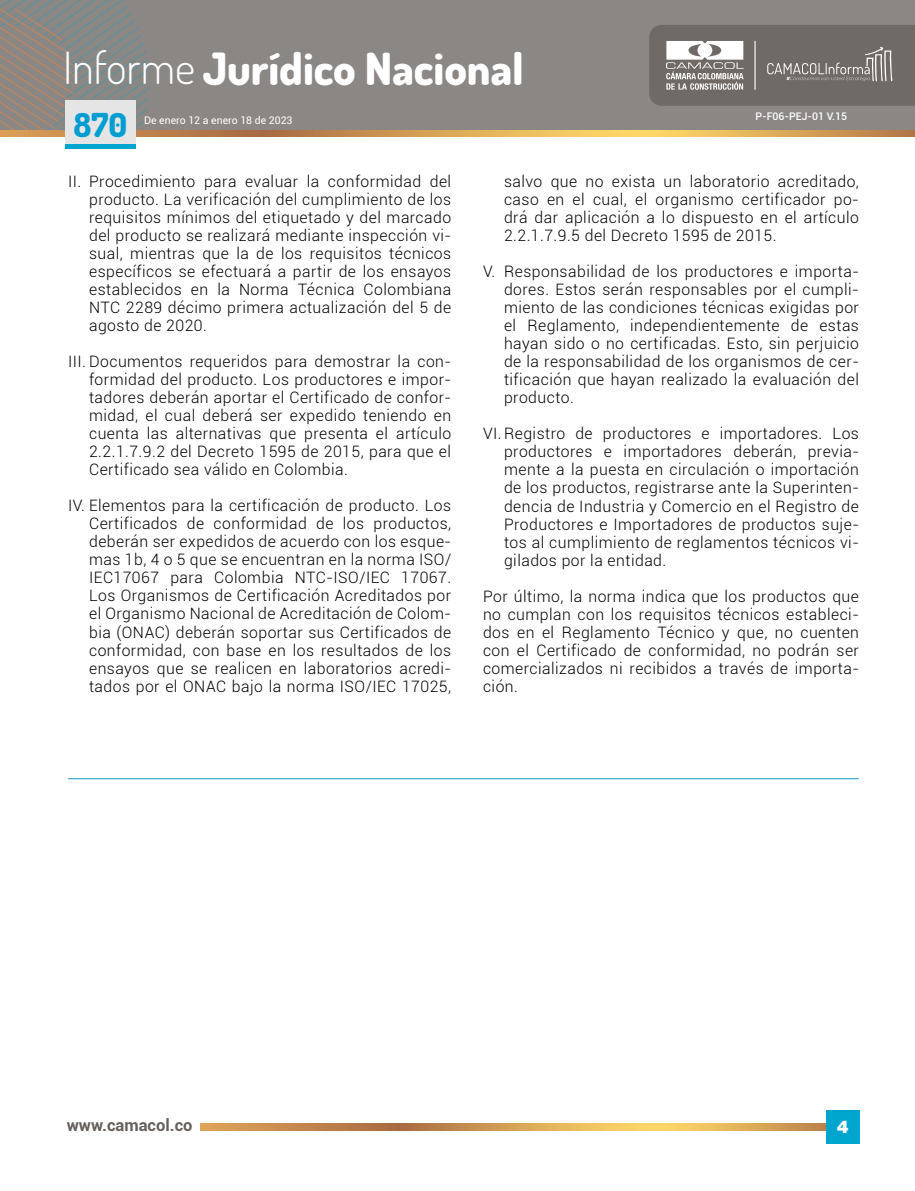
<style>
.page{position:relative;width:915px;height:1191px;background:#fff}
.page>*{position:absolute;margin:0;border:0;box-sizing:border-box;transform-origin:0 0}
.t1{font:800 44.4px "Dosis";color:#fff}
.t2{font:800 33px "Dosis";color:#009dd1}
.t3{font:900 19.5px "Helvetica";color:#fff}
.t4{font:700 16.5px "Roboto";color:#66605c}
.t5{font:300 15.75px/18px "Roboto";letter-spacing:.03em;color:#000;text-align:justify}
.t6{font:10.5px "Roboto";color:#fff}
.t7{font:500 10.5px "Roboto";color:#fff}
.s1{font-weight:300}
</style>
<div class="page">
<svg style="left:201px;top:1123px;width:624px;height:8px;background:#d39f55"></svg>
<div style="left:825px;top:1110px;width:34px;height:34px;background:#00a5ce"></div>
<div style="left:0;top:0;width:914px;height:130px;background:#8b8785"></div>
<svg style="left:0;top:130px;width:914px;height:6px;background:#d39f55"></svg>
<svg style="left:0;top:0;width:149px;height:130px"></svg>
<svg style="left:649px;top:25px;width:265px;height:81px;background:#7f7b77"></svg>
<hr style="left:754px;top:41px;width:1px;height:48px;background:#fff">
<div style="left:65px;top:144px;width:71px;height:5px;background:#00a5ce"></div>
<div style="left:65px;top:100px;width:71px;height:44px;background:#e6e5e5"></div>
<hr style="left:68px;top:778px;width:790px;height:1px;background:#009dd1">
<h1 class="t1" style="left:63px;top:40px;width:462px"><span class="s1">Informe</span> Jurídico Nacional</h1>
<h2 class="t2" style="left:74px;top:104px;width:55px">870</h2>
<p class="t6" style="left:144px;top:112px;width:150px">De enero 12 a enero 18 de 2023</p>
<p class="t7" style="left:755px;top:108px;width:93px">P-F06-PEJ-01 V.15</p>
<p class="t5" style="left:89px;top:172px;width:363px;text-indent:-21px">II. Procedimiento para evaluar la conformidad del producto. La verificación del cumplimiento de los requisitos mínimos del etiquetado y del marcado del producto se realizará mediante inspección vi&shy;sual, mientras que la de los requisitos técnicos específicos se efectuará a partir de los ensayos establecidos en la Norma Técnica Colombiana NTC 2289 décimo primera actualización del 5 de agosto de 2020.</p>
<p class="t5" style="left:89px;top:352px;width:363px;text-indent:-21px">III. Documentos requeridos para demostrar la con&shy;formidad del producto. Los productores e impor&shy;tadores deberán aportar el Certificado de confor&shy;midad, el cual deberá ser expedido teniendo en cuenta las alternativas que presenta el artículo 2.2.1.7.9.2 del Decreto 1595 de 2015, para que el Certificado sea válido en Colombia.</p>
<p class="t5" style="left:89px;top:496px;width:363px;text-indent:-21px">IV. Elementos para la certificación de producto. Los Certificados de conformidad de los productos, deberán ser expedidos de acuerdo con los esque&shy;mas 1b, 4 o 5 que se encuentran en la norma ISO/ IEC17067 para Colombia NTC-ISO/IEC 17067.<br>Los Organismos de Certificación Acreditados por el Organismo Nacional de Acreditación de Colom&shy;bia (ONAC) deberán soportar sus Certificados de conformidad, con base en los resultados de los ensayos que se realicen en laboratorios acredi&shy;tados por el ONAC bajo la norma ISO/IEC 17025,</p>
<p class="t5" style="left:504px;top:172px;width:356px">salvo que no exista un laboratorio acreditado, caso en el cual, el organismo certificador po&shy;drá dar aplicación a lo dispuesto en el artículo 2.2.1.7.9.5 del Decreto 1595 de 2015.</p>
<p class="t5" style="left:504px;top:262px;width:356px;text-indent:-21px">V. Responsabilidad de los productores e importa&shy;dores. Estos serán responsables por el cumpli&shy;miento de las condiciones técnicas exigidas por el Reglamento, independientemente de estas hayan sido o no certificadas. Esto, sin perjuicio de la responsabilidad de los organismos de cer&shy;tificación que hayan realizado la evaluación del producto.</p>
<p class="t5" style="left:504px;top:424px;width:356px;text-indent:-21px">VI.Registro de productores e importadores. Los productores e importadores deberán, previa&shy;mente a la puesta en circulación o importación de los productos, registrarse ante la Superinten&shy;dencia de Industria y Comercio en el Registro de Productores e Importadores de productos suje&shy;tos al cumplimiento de reglamentos técnicos vi&shy;gilados por la entidad.</p>
<p class="t5" style="left:483px;top:586px;width:377px">Por último, la norma indica que los productos que no cumplan con los requisitos técnicos estableci&shy;dos en el Reglamento Técnico y que, no cuenten con el Certificado de conformidad, no podrán ser comercializados ni recibidos a través de importa&shy;ción.</p>
<p class="t4" style="left:67px;top:1113px;width:127px">www.camacol.co</p>
<p class="t3" style="left:836px;top:1119px;width:13px">4</p>
</div>
